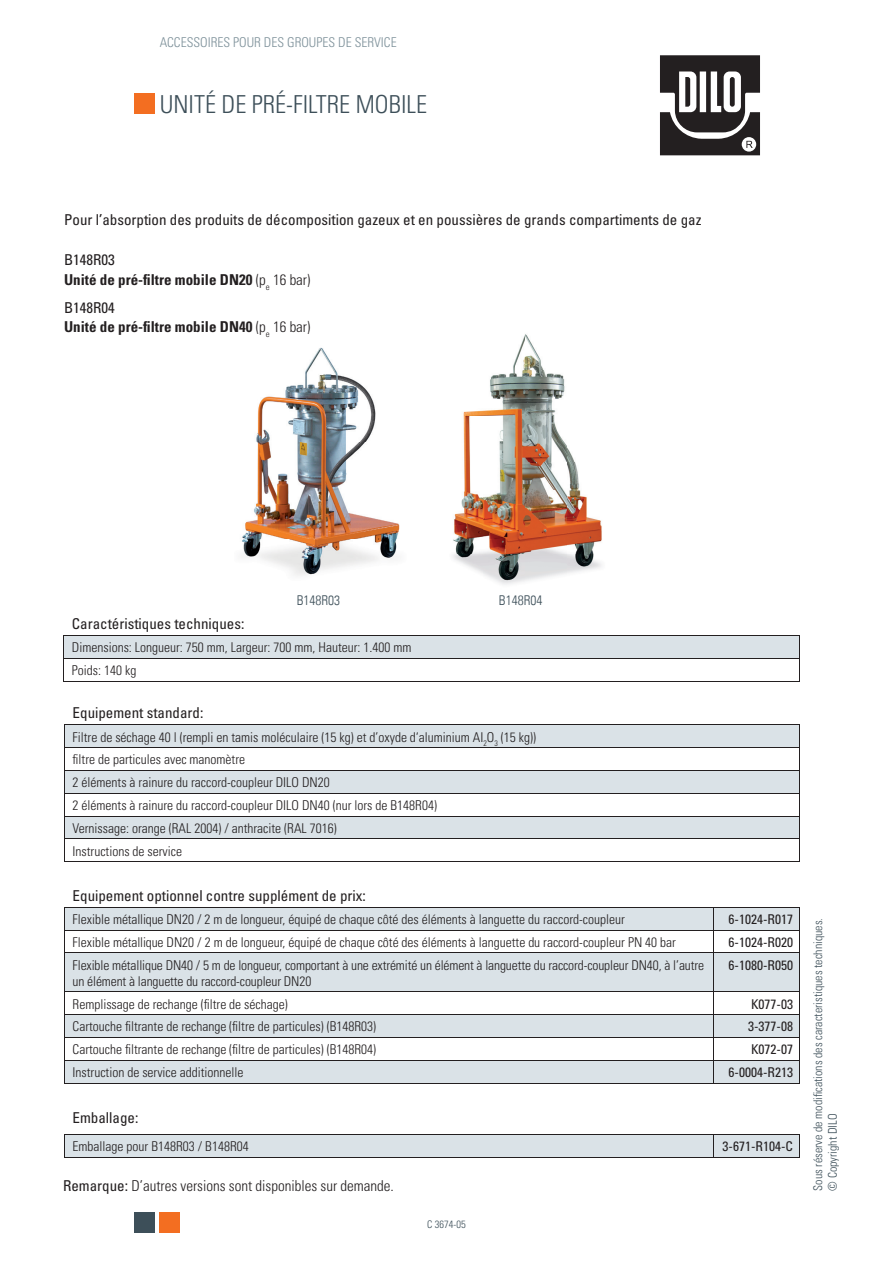
<style>
.page{position:relative;width:893px;height:1263px;background:#fff}
.page>*{position:absolute;margin:0;border:0;box-sizing:border-box;transform-origin:0 0}
.t1{font:24.75px "Univers LTCYR 47 Light Cond";color:#3d4f59}
.t2{font:condensed 15px "Univers LTCYR 57";color:#231f20}
.t3{font:15px "Univers LTCYR 67 Bold Cond";color:#231f20}
.t4{font:15px "Univers LTCYR 47 Light Cond";color:#231f20}
.t5{font:13.5px/22.8px "Univers LTCYR 47 Light Cond";color:#231f20}
.t6{font:condensed 13.5px "Univers LTCYR 57";color:#231f20}
.t7{font:13.5px "Univers LTCYR 47 Light Cond";color:#7e919a}
.t8{font:300 condensed 13.5px "Univers LT";color:#3d4f59}
.t9{font:300 condensed 12px/14.4px "Univers LT";color:#3d4f59}
.t10{font:10.5px "Univers LTCYR 47 Light Cond";color:#3d4f59}
.s1{font-family:"Univers LTCYR 47 Light Cond"}
.s2{font-family:"Univers LTCYR 57";font-stretch:condensed}
</style>
<div class="page">
<div style="left:134px;top:1212px;width:21px;height:20px;background:#3d4f59"></div>
<div style="left:159px;top:1212px;width:21px;height:20px;background:#f36e21"></div>
<div style="left:134px;top:93px;width:21px;height:20px;background:#f36e21"></div>
<div style="left:63px;top:636px;width:736px;height:22px;background:#dae2e7"></div>
<hr style="left:63px;top:635px;width:736px;height:1px;background:#231f20">
<hr style="left:63px;top:658px;width:736px;height:1px;background:#231f20">
<svg style="left:63px;top:636px;width:1px;height:45px"></svg>
<svg style="left:799px;top:636px;width:1px;height:45px"></svg>
<hr style="left:63px;top:681px;width:736px;height:1px;background:#231f20">
<svg style="left:65px;top:725px;width:734px;height:113px;fill:#dae2e7"></svg>
<svg style="left:799px;top:725px;width:1px;height:136px"></svg>
<hr style="left:64px;top:747px;width:735px;height:1px;background:#231f20">
<hr style="left:64px;top:770px;width:735px;height:1px;background:#231f20">
<hr style="left:64px;top:793px;width:735px;height:1px;background:#231f20">
<hr style="left:64px;top:816px;width:735px;height:1px;background:#231f20">
<hr style="left:64px;top:838px;width:735px;height:1px;background:#231f20">
<hr style="left:64px;top:861px;width:735px;height:1px;background:#231f20">
<hr style="left:64px;top:724px;width:735px;height:1px;background:#231f20">
<svg style="left:64px;top:725px;width:1px;height:136px"></svg>
<svg style="left:65px;top:908px;width:734px;height:175px;fill:#dae2e7"></svg>
<svg style="left:713px;top:908px;width:1px;height:44px"></svg>
<svg style="left:799px;top:908px;width:1px;height:44px"></svg>
<hr style="left:713px;top:953px;width:1px;height:38px;background:#231f20">
<hr style="left:799px;top:953px;width:1px;height:38px;background:#231f20">
<svg style="left:713px;top:992px;width:1px;height:91px"></svg>
<svg style="left:799px;top:992px;width:1px;height:91px"></svg>
<hr style="left:713px;top:907px;width:86px;height:1px;background:#231f20">
<hr style="left:64px;top:930px;width:649px;height:1px;background:#231f20">
<hr style="left:713px;top:930px;width:86px;height:1px;background:#231f20">
<hr style="left:64px;top:952px;width:649px;height:1px;background:#231f20">
<hr style="left:713px;top:952px;width:86px;height:1px;background:#231f20">
<hr style="left:64px;top:991px;width:649px;height:1px;background:#231f20">
<hr style="left:713px;top:991px;width:86px;height:1px;background:#231f20">
<hr style="left:64px;top:1014px;width:649px;height:1px;background:#231f20">
<hr style="left:713px;top:1014px;width:86px;height:1px;background:#231f20">
<hr style="left:64px;top:1037px;width:649px;height:1px;background:#231f20">
<hr style="left:713px;top:1037px;width:86px;height:1px;background:#231f20">
<hr style="left:64px;top:1060px;width:649px;height:1px;background:#231f20">
<hr style="left:713px;top:1060px;width:86px;height:1px;background:#231f20">
<hr style="left:64px;top:1083px;width:649px;height:1px;background:#231f20">
<hr style="left:713px;top:1083px;width:86px;height:1px;background:#231f20">
<hr style="left:64px;top:907px;width:649px;height:1px;background:#231f20">
<svg style="left:64px;top:908px;width:1px;height:44px"></svg>
<hr style="left:64px;top:953px;width:1px;height:38px;background:#231f20">
<svg style="left:64px;top:992px;width:1px;height:91px"></svg>
<hr style="left:64px;top:1157px;width:649px;height:1px;background:#231f20">
<hr style="left:713px;top:1157px;width:86px;height:1px;background:#231f20">
<div style="left:64px;top:1134px;width:736px;height:23px;background:#dae2e7"></div>
<img style="left:242px;top:347px;width:158px;height:229px">
<img style="left:452px;top:334px;width:150px;height:251px">
<svg style="left:660px;top:55px;width:100px;height:100px"></svg>
<p class="t7" style="left:160px;top:33px;width:238px">ACCESSOIRES POUR DES GROUPES DE SERVICE</p>
<h1 class="t1" style="left:160px;top:87px;width:269px">UNITÉ DE PRÉ-FILTRE MOBILE</h1>
<p class="t2" style="left:64px;top:210px;width:639px">Pour l’absorption des produits de décomposition gazeux et en poussières de grands compartiments de gaz</p>
<p class="t2" style="left:64px;top:251px;width:52px">B148R03</p>
<p class="t3" style="left:64px;top:270px;width:248px">Unité de pré-filtre mobile DN20 <span class="s1">(p</span><sub>e</sub> <span class="s1">16 bar)</span></p>
<p class="t2" style="left:64px;top:298px;width:52px">B148R04</p>
<p class="t3" style="left:64px;top:318px;width:248px">Unité de pré-filtre mobile DN40 <span class="s1">(p</span><sub>e</sub> <span class="s1">16 bar)</span></p>
<p class="t8" style="left:297px;top:592px;width:45px">B148R03</p>
<p class="t8" style="left:499px;top:592px;width:45px">B148R04</p>
<p class="t2" style="left:72px;top:614px;width:174px">Caractéristiques techniques:</p>
<p class="t5" style="left:72px;top:636px;width:341px">Dimensions: Longueur: 750 mm, Largeur: 700 mm, Hauteur: 1.400 mm<br>Poids: 140 kg</p>
<p class="t2" style="left:73px;top:704px;width:132px">Equipement standard:</p>
<p class="t5" style="left:73px;top:725px;width:465px">Filtre de séchage 40 l (rempli en tamis moléculaire (15 kg) et d’oxyde d‘aluminium AI<sub>2</sub>O<sub>3</sub> (15 kg)) filtre de particules avec manomètre<br>2 éléments à rainure du raccord-coupleur DILO DN20<br>2 éléments à rainure du raccord-coupleur DILO DN40 (nur lors de B148R04)<br>Vernissage: orange (RAL 2004) / anthracite (RAL 7016)<br>Instructions de service</p>
<p class="t2" style="left:73px;top:886px;width:295px">Equipement optionnel contre supplément de prix:</p>
<p class="t5" style="left:73px;top:907px;width:554px">Flexible métallique DN20 / 2 m de longueur, équipé de chaque côté des éléments à languette du raccord-coupleur</p>
<p class="t6" style="left:729px;top:911px;width:66px">6-1024-R017</p>
<p class="t5" style="left:73px;top:930px;width:605px">Flexible métallique DN20 / 2 m de longueur, équipé de chaque côté des éléments à languette du raccord-coupleur PN 40 bar</p>
<p class="t6" style="left:729px;top:933px;width:66px">6-1024-R020</p>
<p class="t5" style="left:73px;top:956px;width:633px;line-height:16.2px">Flexible métallique DN40 / 5 m de longueur, comportant à une extrémité un élément à languette du raccord-coupleur DN40, à l’autre un élément à languette du raccord-coupleur DN20</p>
<p class="t6" style="left:729px;top:956px;width:66px">6-1080-R050</p>
<p class="t5" style="left:73px;top:992px;width:217px">Remplissage de rechange (filtre de séchage)</p>
<p class="t6" style="left:751px;top:995px;width:43px">K077-03</p>
<p class="t5" style="left:73px;top:1014px;width:305px">Cartouche filtrante de rechange (filtre de particules) (B148R03)</p>
<p class="t6" style="left:748px;top:1018px;width:46px">3-377-08</p>
<p class="t5" style="left:73px;top:1037px;width:305px">Cartouche filtrante de rechange (filtre de particules) (B148R04)</p>
<p class="t6" style="left:751px;top:1041px;width:43px">K072-07</p>
<p class="t5" style="left:73px;top:1060px;width:172px">Instruction de service additionnelle</p>
<p class="t6" style="left:729px;top:1064px;width:66px">6-0004-R213</p>
<p class="t2" style="left:73px;top:1108px;width:67px">Emballage:</p>
<p class="t5" style="left:73px;top:1134px;width:178px">Emballage pour B148R03 / B148R04</p>
<p class="t6" style="left:723px;top:1138px;width:72px">3-671-R104-C</p>
<p class="t4" style="left:63px;top:1175px;width:332px"><span class="s2">Remarque:</span> D’autres versions sont disponibles sur demande.</p>
<p class="t10" style="left:427px;top:1217px;width:40px">C 3674-05</p>
<p class="t9" style="left:811px;top:1191px;width:274px;rotate:-90deg">Sous réserve de modifications des caracteristiques techniques. © Copyright DILO</p>
</div>
